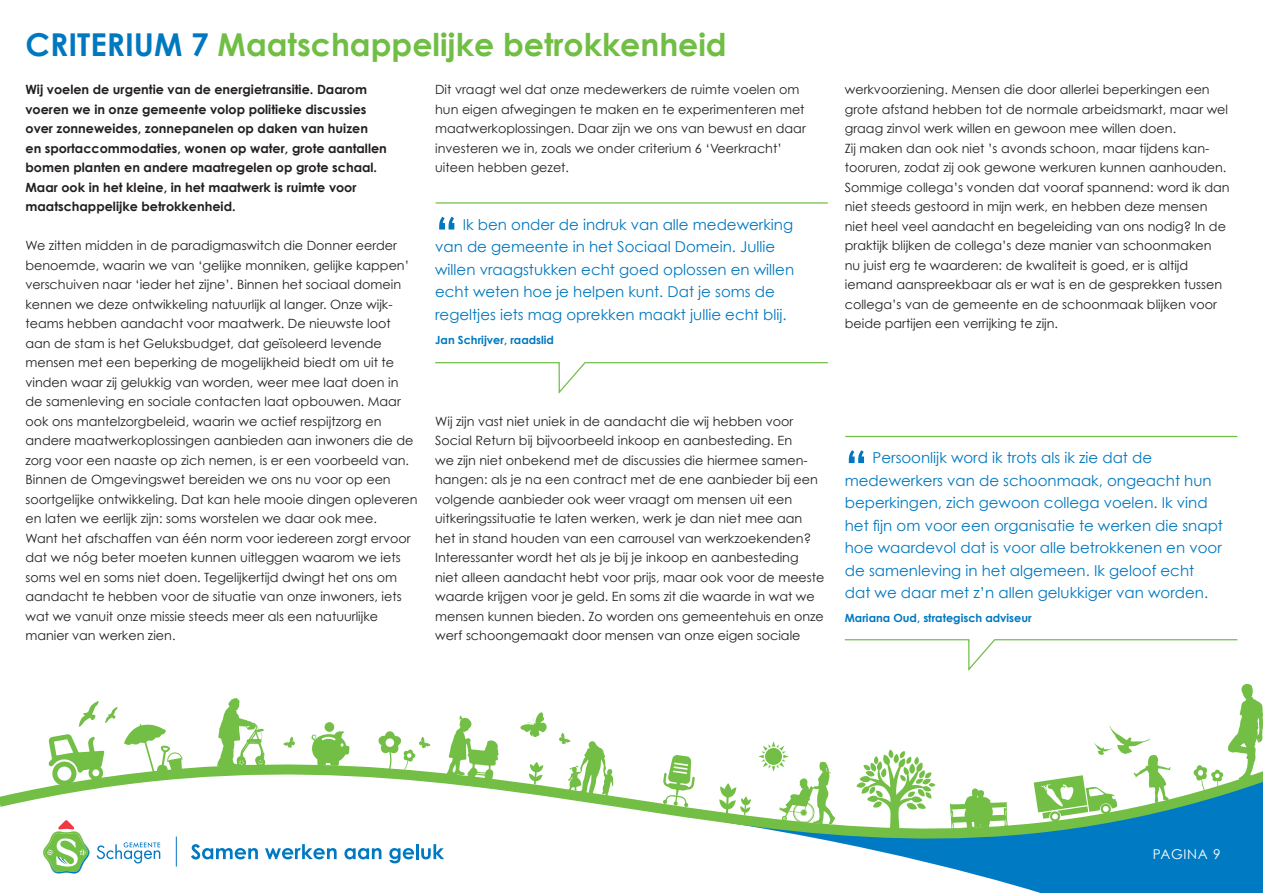
<style>
.page{position:relative;width:1263px;height:893px;background:#fff}
.page>*{position:absolute;margin:0;border:0;box-sizing:border-box;transform-origin:0 0}
.t1{font:700 31.5px "Century Gothic";color:#70be44}
.t2{font:15px/22.5px "Century Gothic";color:#0078bf}
.t3{font:13.5px "Century Gothic";letter-spacing:.05em;color:#fff}
.Bodycopy{font:12.75px/19.5px "Century Gothic";color:#231f20}
.Bodycopy-2{font:700 12.75px/19.5px "Century Gothic";color:#231f20}
.t4{font:700 11.25px "Century Gothic";color:#0078bf}
.s1{color:#0078bf}
</style>
<div class="page">
<svg style="left:0;top:683px;width:1263px;height:210px"></svg>
<svg style="left:1034px;top:725px;width:136px;height:97px"></svg>
<svg style="left:310px;top:722px;width:39px;height:44px"></svg>
<svg style="left:559px;top:733px;width:54px;height:64px"></svg>
<svg style="left:124px;top:722px;width:59px;height:55px"></svg>
<svg style="left:49px;top:734px;width:55px;height:53px"></svg>
<svg style="left:719px;top:783px;width:32px;height:32px"></svg>
<svg style="left:529px;top:762px;width:14px;height:22px"></svg>
<svg style="left:447px;top:716px;width:52px;height:65px"></svg>
<svg style="left:1193px;top:684px;width:70px;height:107px"></svg>
<svg style="left:663px;top:755px;width:32px;height:52px"></svg>
<svg style="left:191px;top:844px;width:67px;height:15px"></svg>
<svg style="left:265px;top:844px;width:72px;height:15px"></svg>
<svg style="left:344px;top:848px;width:37px;height:11px"></svg>
<svg style="left:389px;top:848px;width:25px;height:15px"></svg>
<hr style="left:416px;top:844px;width:3px;height:15px;background:#0079c2">
<svg style="left:421px;top:844px;width:23px;height:15px"></svg>
<svg style="left:176px;top:837px;width:1px;height:29px"></svg>
<svg style="left:97px;top:842px;width:63px;height:21px"></svg>
<svg style="left:43px;top:820px;width:46px;height:53px"></svg>
<svg style="left:439px;top:217px;width:15px;height:13px"></svg>
<svg style="left:849px;top:450px;width:15px;height:13px"></svg>
<svg style="left:435px;top:362px;width:393px;height:32px"></svg>
<svg style="left:844px;top:639px;width:394px;height:32px"></svg>
<hr style="left:436px;top:202px;width:392px;height:2px;background:#70be44">
<hr style="left:845px;top:436px;width:392px;height:1px;background:#70be44">
<p class="t1" style="left:26px;top:24px;width:703px"><span class="s1">CRITERIUM 7</span> Maatschappelijke betrokkenheid</p>
<p class="Bodycopy-2" style="left:26px;top:79px;width:363px">Wij voelen de urgentie van de energietransitie. Daarom voeren we in onze gemeente volop politieke discussies over zonneweides, zonnepanelen op daken van huizen en sportaccommodaties, wonen op water, grote aantallen bomen planten en andere maatregelen op grote schaal.<br>Maar ook in het kleine, in het maatwerk is ruimte voor maatschappelijke betrokkenheid.</p>
<p class="Bodycopy" style="left:26px;top:236px;width:389px">We zitten midden in de paradigmaswitch die Donner eerder benoemde, waarin we van ‘gelijke monniken, gelijke kappen’ verschuiven naar ‘ieder het zijne’. Binnen het sociaal domein kennen we deze ontwikkeling natuurlijk al langer. Onze wijk&shy;teams hebben aandacht voor maatwerk. De nieuwste loot aan de stam is het Geluksbudget, dat geïsoleerd levende mensen met een beperking de mogelijkheid biedt om uit te vinden waar zij gelukkig van worden, weer mee laat doen in de samenleving en sociale contacten laat opbouwen. Maar ook ons mantelzorgbeleid, waarin we actief respijtzorg en andere maatwerkoplossingen aanbieden aan inwoners die de zorg voor een naaste op zich nemen, is er een voorbeeld van.</p>
<p class="Bodycopy" style="left:26px;top:470px;width:394px">Binnen de Omgevingswet bereiden we ons nu voor op een soortgelijke ontwikkeling. Dat kan hele mooie dingen opleveren en laten we eerlijk zijn: soms worstelen we daar ook mee.<br>Want het afschaffen van één norm voor iedereen zorgt ervoor dat we nóg beter moeten kunnen uitleggen waarom we iets soms wel en soms niet doen. Tegelijkertijd dwingt het ons om aandacht te hebben voor de situatie van onze inwoners, iets wat we vanuit onze missie steeds meer als een natuurlijke manier van werken zien.</p>
<p class="Bodycopy" style="left:435px;top:80px;width:372px">Dit vraagt wel dat onze medewerkers de ruimte voelen om hun eigen afwegingen te maken en te experimenteren met maatwerkoplossingen. Daar zijn we ons van bewust en daar investeren we in, zoals we onder criterium 6 ‘Veerkracht’ uiteen hebben gezet.</p>
<p class="t2" style="left:435px;top:213px;width:361px;text-indent:28px">Ik ben onder de indruk van alle medewerking van de gemeente in het Sociaal Domein. Jullie willen vraagstukken echt goed oplossen en willen echt weten hoe je helpen kunt. Dat je soms de regeltjes iets mag oprekken maakt jullie echt blij.</p>
<p class="t4" style="left:435px;top:332px;width:120px">Jan Schrijver, raadslid</p>
<p class="Bodycopy" style="left:435px;top:411px;width:391px">Wij zijn vast niet uniek in de aandacht die wij hebben voor Social Return bij bijvoorbeeld inkoop en aanbesteding. En<br>we zijn niet onbekend met de discussies die hiermee samen&shy;hangen: als je na een contract met de ene aanbieder bij een volgende aanbieder ook weer vraagt om mensen uit een uitkeringssituatie te laten werken, werk je dan niet mee aan het in stand houden van een carrousel van werkzoekenden?<br>Interessanter wordt het als je bij je inkoop en aanbesteding niet alleen aandacht hebt voor prijs, maar ook voor de meeste waarde krijgen voor je geld. En soms zit die waarde in wat we mensen kunnen bieden. Zo worden ons gemeentehuis en onze werf schoongemaakt door mensen van onze eigen sociale</p>
<p class="Bodycopy" style="left:845px;top:80px;width:386px">werkvoorziening. Mensen die door allerlei beperkingen een grote afstand hebben tot de normale arbeidsmarkt, maar wel graag zinvol werk willen en gewoon mee willen doen.<br>Zij maken dan ook niet ’s avonds schoon, maar tijdens kan&shy;tooruren, zodat zij ook gewone werkuren kunnen aanhouden.<br>Sommige collega’s vonden dat vooraf spannend: word ik dan niet steeds gestoord in mijn werk, en hebben deze mensen niet heel veel aandacht en begeleiding van ons nodig? In de praktijk blijken de collega’s deze manier van schoonmaken nu juist erg te waarderen: de kwaliteit is goed, er is altijd iemand aanspreekbaar als er wat is en de gesprekken tussen collega’s van de gemeente en de schoonmaak blijken voor beide partijen een verrijking te zijn.</p>
<p class="t2" style="left:845px;top:446px;width:380px;text-indent:28px">Persoonlijk word ik trots als ik zie dat de medewerkers van de schoonmaak, ongeacht hun beperkingen, zich gewoon collega voelen. Ik vind het fijn om voor een organisatie te werken die snapt hoe waardevol dat is voor alle betrokkenen en voor de samenleving in het algemeen. Ik geloof echt dat we daar met z’n allen gelukkiger van worden.</p>
<p class="t4" style="left:845px;top:611px;width:188px">Mariana Oud, strategisch adviseur</p>
<p class="t3" style="left:1153px;top:846px;width:69px">PAGINA 9</p>
</div>
